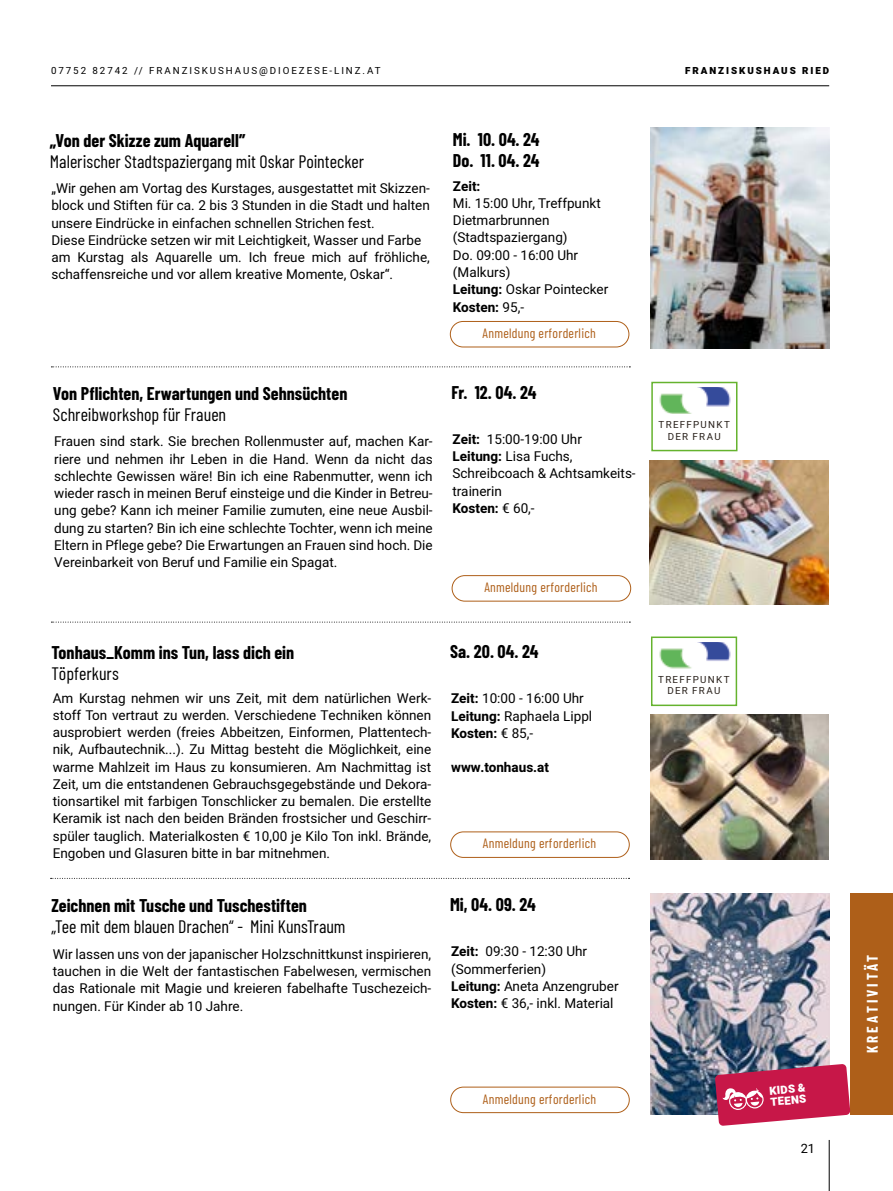
<style>
.page{position:relative;width:893px;height:1191px;background:#fff}
.page>*{position:absolute;margin:0;border:0;box-sizing:border-box;transform-origin:0 0}
.t1{font:700 18px/21px "Barlow Condensed";color:#000}
.t2{font:18px "Barlow Condensed";color:#000}
.t3{font:700 15px "Barlow Condensed";letter-spacing:.2em;color:#fff}
.t4{font:13.5px/17.2px "Heebo";color:#000}
.t5{font:13.5px "Barlow Condensed";letter-spacing:.02em;color:#ae5f19}
.t6{font:700 13.5px "Heebo";color:#000}
.t7{font:12.75px "Heebo";color:#000}
.t8{font:900 11.25px/11.2px "Heebo";color:#fff}
.t9{font:9.75px "Heebo";letter-spacing:.2em;color:#000}
.t10{font:9.75px/11.9px "Heebo";letter-spacing:.13em;color:#28201a;text-align:center}
.t11{font:900 9.75px "Heebo";letter-spacing:.2em;color:#000}
.s1{font-weight:700}
</style>
<div class="page">
<hr style="left:51px;top:85px;width:778px;height:1px;background:#000">
<hr style="left:829px;top:1140px;width:1px;height:51px;background:#000">
<div style="left:851px;top:893px;width:42px;height:221px;background:#ae5f19"></div>
<div style="left:450px;top:321px;width:179px;height:26px;border:1px solid #ae5f19;border-radius:13px"></div>
<img style="left:650px;top:128px;width:179px;height:221px">
<svg style="left:51px;top:366px;width:579px;height:1px"></svg>
<div style="left:452px;top:575px;width:179px;height:26px;border:1px solid #ae5f19;border-radius:13px"></div>
<div style="left:651px;top:382px;width:86px;height:69px;background:#fff;border:2px solid #65b32e"></div>
<img style="left:659px;top:387px;width:71px;height:26px">
<img style="left:650px;top:460px;width:178px;height:144px">
<svg style="left:51px;top:621px;width:579px;height:1px"></svg>
<div style="left:450px;top:831px;width:180px;height:26px;border:1px solid #ae5f19;border-radius:13px"></div>
<div style="left:651px;top:636px;width:86px;height:70px;background:#fff;border:2px solid #65b32e"></div>
<img style="left:659px;top:642px;width:71px;height:26px">
<img style="left:650px;top:714px;width:179px;height:145px">
<div style="left:450px;top:1086px;width:180px;height:27px;border:1px solid #ae5f19;border-radius:13px"></div>
<img style="left:651px;top:893px;width:178px;height:221px">
<svg style="left:715px;top:1064px;width:135px;height:61px"></svg>
<svg style="left:51px;top:878px;width:578px;height:1px"></svg>
<p class="t9" style="left:51px;top:64px;width:331px">07752 82742 // FRANZISKUSHAUS@DIOEZESE-LINZ.AT</p>
<p class="t11" style="left:685px;top:64px;width:146px">FRANZISKUSHAUS RIED</p>
<h1 class="t1" style="left:50px;top:129px;width:197px">„Von der Skizze zum Aquarell”</h1>
<h1 class="t2" style="left:50px;top:148px;width:316px">Malerischer Stadtspaziergang mit Oskar Pointecker</h1>
<h1 class="t1" style="left:453px;top:128px;width:88px">Mi. 10. 04. 24<br>Do. 11. 04. 24</h1>
<p class="t4" style="left:51px;top:180px;width:380px">„Wir gehen am Vortag des Kurstages, ausgestattet mit Skizzen&shy;block und Stiften für ca. 2 bis 3 Stunden in die Stadt und halten unsere Eindrücke in einfachen schnellen Strichen fest.<br>Diese Eindrücke setzen wir mit Leichtigkeit, Wasser und Farbe am Kurstag als Aquarelle um. Ich freue mich auf fröhliche, schaffensreiche und vor allem kreative Momente, Oskar“.</p>
<p class="t6" style="left:453px;top:176px;width:29px">Zeit:</p>
<p class="t4" style="left:453px;top:194px;width:157px">Mi. 15:00 Uhr, Treffpunkt<br>Dietmarbrunnen (Stadtspaziergang)<br>Do. 09:00 - 16:00 Uhr (Malkurs)<br><span class="s1">Leitung:</span> Oskar Pointecker<br><span class="s1">Kosten:</span> 95,-</p>
<h1 class="t1" style="left:53px;top:382px;width:296px">Von Pflichten, Erwartungen und Sehnsüchten</h1>
<h1 class="t2" style="left:53px;top:401px;width:175px">Schreibworkshop für Frauen</h1>
<p class="t5" style="left:483px;top:323px;width:115px">Anmeldung erforderlich</p>
<h1 class="t1" style="left:451px;top:381px;width:87px">Fr. 12. 04. 24</h1>
<p class="t4" style="left:54px;top:433px;width:380px;text-align:justify">Frauen sind stark. Sie brechen Rollenmuster auf, machen Kar&shy;riere und nehmen ihr Leben in die Hand. Wenn da nicht das schlechte Gewissen wäre! Bin ich eine Rabenmutter, wenn ich wieder rasch in meinen Beruf einsteige und die Kinder in Betreu&shy;ung gebe? Kann ich meiner Familie zumuten, eine neue Ausbil&shy;dung zu starten? Bin ich eine schlechte Tochter, wenn ich meine Eltern in Pflege gebe? Die Erwartungen an Frauen sind hoch. Die Vereinbarkeit von Beruf und Familie ein Spagat.</p>
<p class="t4" style="left:452px;top:430px;width:185px"><span class="s1">Zeit:</span> 15:00-19:00 Uhr<br><span class="s1">Leitung:</span> Lisa Fuchs,<br>Schreibcoach &amp; Achtsamkeits&shy;trainerin<br><span class="s1">Kosten:</span> € 60,-</p>
<h1 class="t1" style="left:51px;top:641px;width:244px">Tonhaus_Komm ins Tun, lass dich ein</h1>
<h1 class="t2" style="left:51px;top:661px;width:69px">Töpferkurs</h1>
<p class="t5" style="left:484px;top:577px;width:115px">Anmeldung erforderlich</p>
<h1 class="t1" style="left:450px;top:640px;width:90px">Sa. 20. 04. 24</h1>
<p class="t4" style="left:53px;top:689px;width:380px;text-align:justify">Am Kurstag nehmen wir uns Zeit, mit dem natürlichen Werk&shy;stoff Ton vertraut zu werden. Verschiedene Techniken können ausprobiert werden (freies Abbeitzen, Einformen, Plattentech&shy;nik, Aufbautechnik...). Zu Mittag besteht die Möglichkeit, eine warme Mahlzeit im Haus zu konsumieren. Am Nachmittag ist Zeit, um die entstandenen Gebrauchsgegebstände und Dekora&shy;tionsartikel mit farbigen Tonschlicker zu bemalen. Die erstellte Keramik ist nach den beiden Bränden frostsicher und Geschirr&shy;spüler tauglich. Materialkosten € 10,00 je Kilo Ton inkl. Brände, Engoben und Glasuren bitte in bar mitnehmen.</p>
<p class="t4" style="left:451px;top:690px;width:143px"><span class="s1">Zeit:</span> 10:00 - 16:00 Uhr<br><span class="s1">Leitung:</span> Raphaela Lippl<br><span class="s1">Kosten:</span> € 85,-</p>
<p class="t6" style="left:451px;top:758px;width:99px">www.tonhaus.at</p>
<p class="t5" style="left:483px;top:834px;width:115px">Anmeldung erforderlich</p>
<h1 class="t1" style="left:51px;top:894px;width:257px">Zeichnen mit Tusche und Tuschestiften</h1>
<h1 class="t2" style="left:51px;top:914px;width:296px">„Tee mit dem blauen Drachen“ - Mini KunsTraum</h1>
<h1 class="t1" style="left:450px;top:893px;width:87px">Mi, 04. 09. 24</h1>
<p class="t4" style="left:53px;top:945px;width:380px;text-align:justify">Wir lassen uns von der japanischer Holzschnittkunst inspirieren, tauchen in die Welt der fantastischen Fabelwesen, vermischen das Rationale mit Magie und kreieren fabelhafte Tuschezeich&shy;nungen. Für Kinder ab 10 Jahre.</p>
<p class="t4" style="left:451px;top:943px;width:169px"><span class="s1">Zeit:</span> 09:30 - 12:30 Uhr (Sommerferien)<br><span class="s1">Leitung:</span> Aneta Anzengruber<br><span class="s1">Kosten:</span> € 36,- inkl. Material</p>
<p class="t10" style="left:659px;top:418px;width:73px">TREFFPUNKT<br>DER FRAU</p>
<p class="t10" style="left:658px;top:673px;width:73px">TREFFPUNKT<br>DER FRAU</p>
<p class="t5" style="left:483px;top:1089px;width:115px">Anmeldung erforderlich</p>
<p class="t8" style="left:769px;top:1085px;width:38px;rotate:-5deg">KIDS &amp;<br>TEENS</p>
<p class="t7" style="left:801px;top:1140px;width:16px">21</p>
<p class="t3" style="left:862px;top:1053px;width:100px;rotate:-90deg">KREATIVITÄT</p>
</div>
